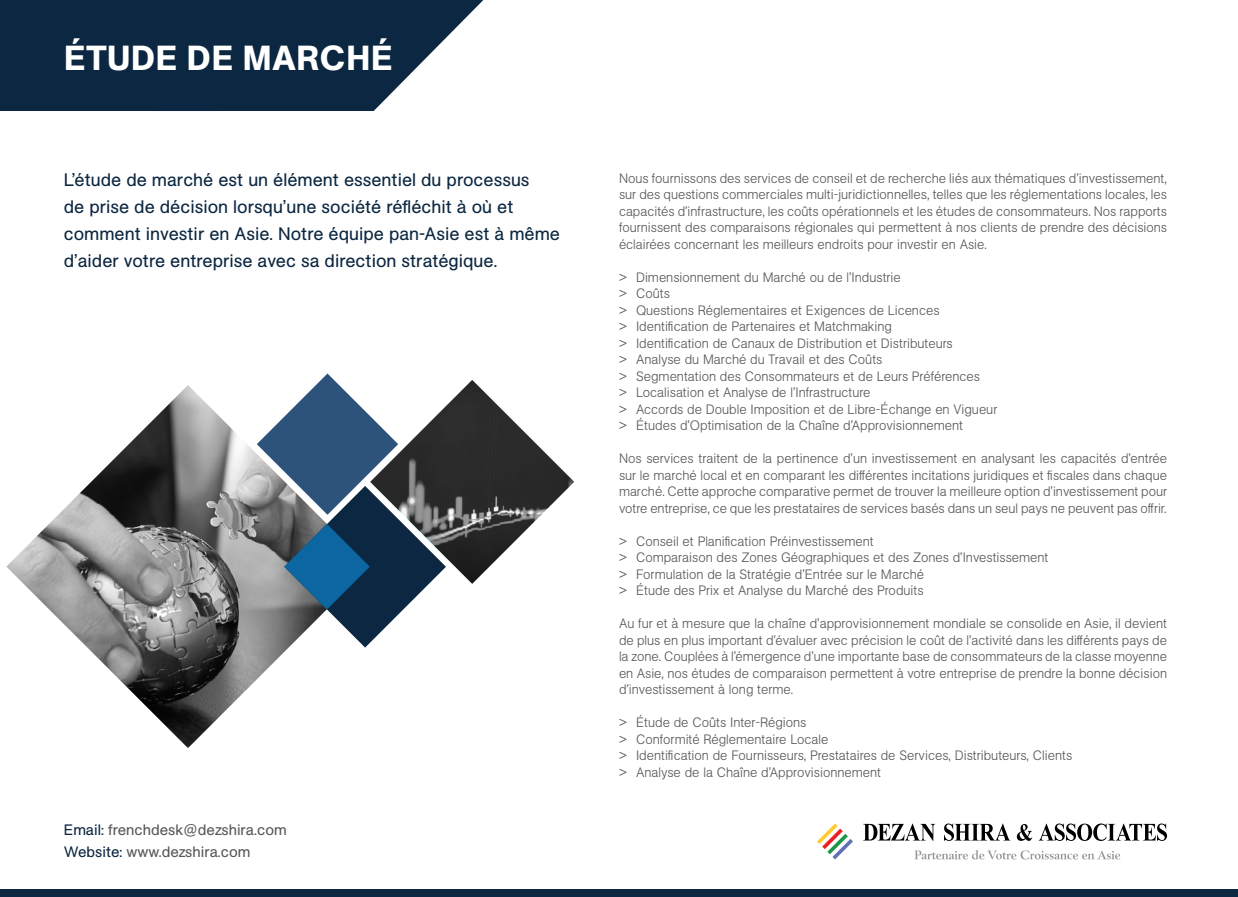
<style>
.page{position:relative;width:1238px;height:897px;background:#fff}
.page>*{position:absolute;margin:0;border:0;box-sizing:border-box;transform-origin:0 0}
.t1{font:500 34.5px "Unlimited Sans";letter-spacing:.025em;color:#fff}
.t2{font:18px/27px "Unlimited Sans";color:#0c2741}
.t3{font:15px/22.5px "Unlimited Sans";color:#59595b}
.t4{font:300 13.5px/16.5px "Unlimited Sans";color:#58595b;text-align:justify}
.s1{color:#0c2741}
</style>
<div class="page">
<svg style="left:6px;top:385px;width:282px;height:363px"></svg>
<svg style="left:0;top:0;width:483px;height:111px;background:#273f56"></svg>
<svg style="left:257px;top:373px;width:318px;height:275px"></svg>
<div style="left:0;top:890px;width:1238px;height:7px;background:#0c2741"></div>
<svg style="left:863px;top:824px;width:72px;height:17px"></svg>
<svg style="left:944px;top:824px;width:66px;height:17px"></svg>
<svg style="left:1016px;top:824px;width:16px;height:17px"></svg>
<svg style="left:1038px;top:824px;width:129px;height:17px"></svg>
<svg style="left:817px;top:823px;width:36px;height:36px"></svg>
<svg style="left:914px;top:850px;width:206px;height:9px"></svg>
<h1 class="t1" style="left:64px;top:32px;width:330px">ÉTUDE DE MARCHÉ</h1>
<h2 class="t2" style="left:64px;top:166px;width:498px">L’étude de marché est un élément essentiel du processus<br>de prise de décision lorsqu’une société réfléchit à où et comment investir en Asie. Notre équipe pan-Asie est à même d’aider votre entreprise avec sa direction stratégique.</h2>
<p class="t3" style="left:64px;top:818px;width:224px"><span class="s1">Email:</span> frenchdesk@dezshira.com<br><span class="s1">Website:</span> www.dezshira.com</p>
<p class="t4" style="left:619px;top:169px;width:549px">Nous fournissons des services de conseil et de recherche liés aux thématiques d’investissement, sur des questions commerciales multi-juridictionnelles, telles que les réglementations locales, les capacités d’infrastructure, les coûts opérationnels et les études de consommateurs. Nos rapports fournissent des comparaisons régionales qui permettent à nos clients de prendre des décisions éclairées concernant les meilleurs endroits pour investir en Asie.</p>
<p class="t4" style="left:619px;top:268px;width:380px;text-align:left">&gt; Dimensionnement du Marché ou de l’Industrie<br>&gt; Coûts<br>&gt; Questions Réglementaires et Exigences de Licences<br>&gt; Identification de Partenaires et Matchmaking<br>&gt; Identification de Canaux de Distribution et Distributeurs<br>&gt; Analyse du Marché du Travail et des Coûts<br>&gt; Segmentation des Consommateurs et de Leurs Préférences<br>&gt; Localisation et Analyse de l’Infrastructure<br>&gt; Accords de Double Imposition et de Libre-Échange en Vigueur &gt; Études d’Optimisation de la Chaîne d’Approvisionnement</p>
<p class="t4" style="left:619px;top:450px;width:549px">Nos services traitent de la pertinence d’un investissement en analysant les capacités d’entrée sur le marché local et en comparant les différentes incitations juridiques et fiscales dans chaque marché. Cette approche comparative permet de trouver la meilleure option d’investissement pour votre entreprise, ce que les prestataires de services basés dans un seul pays ne peuvent pas offrir.</p>
<p class="t4" style="left:619px;top:532px;width:431px;text-align:left">&gt; Conseil et Planification Préinvestissement<br>&gt; Comparaison des Zones Géographiques et des Zones d’Investissement &gt; Formulation de la Stratégie d’Entrée sur le Marché<br>&gt; Étude des Prix et Analyse du Marché des Produits</p>
<p class="t4" style="left:619px;top:615px;width:549px">Au fur et à mesure que la chaîne d’approvisionnement mondiale se consolide en Asie, il devient de plus en plus important d’évaluer avec précision le coût de l’activité dans les différents pays de la zone. Couplées à l’émergence d’une importante base de consommateurs de la classe moyenne en Asie, nos études de comparaison permettent à votre entreprise de prendre la bonne décision d’investissement à long terme.</p>
<p class="t4" style="left:619px;top:714px;width:455px;text-align:left">&gt; Étude de Coûts Inter-Régions<br>&gt; Conformité Réglementaire Locale<br>&gt; Identification de Fournisseurs, Prestataires de Services, Distributeurs, Clients &gt; Analyse de la Chaîne d’Approvisionnement</p>
</div>
